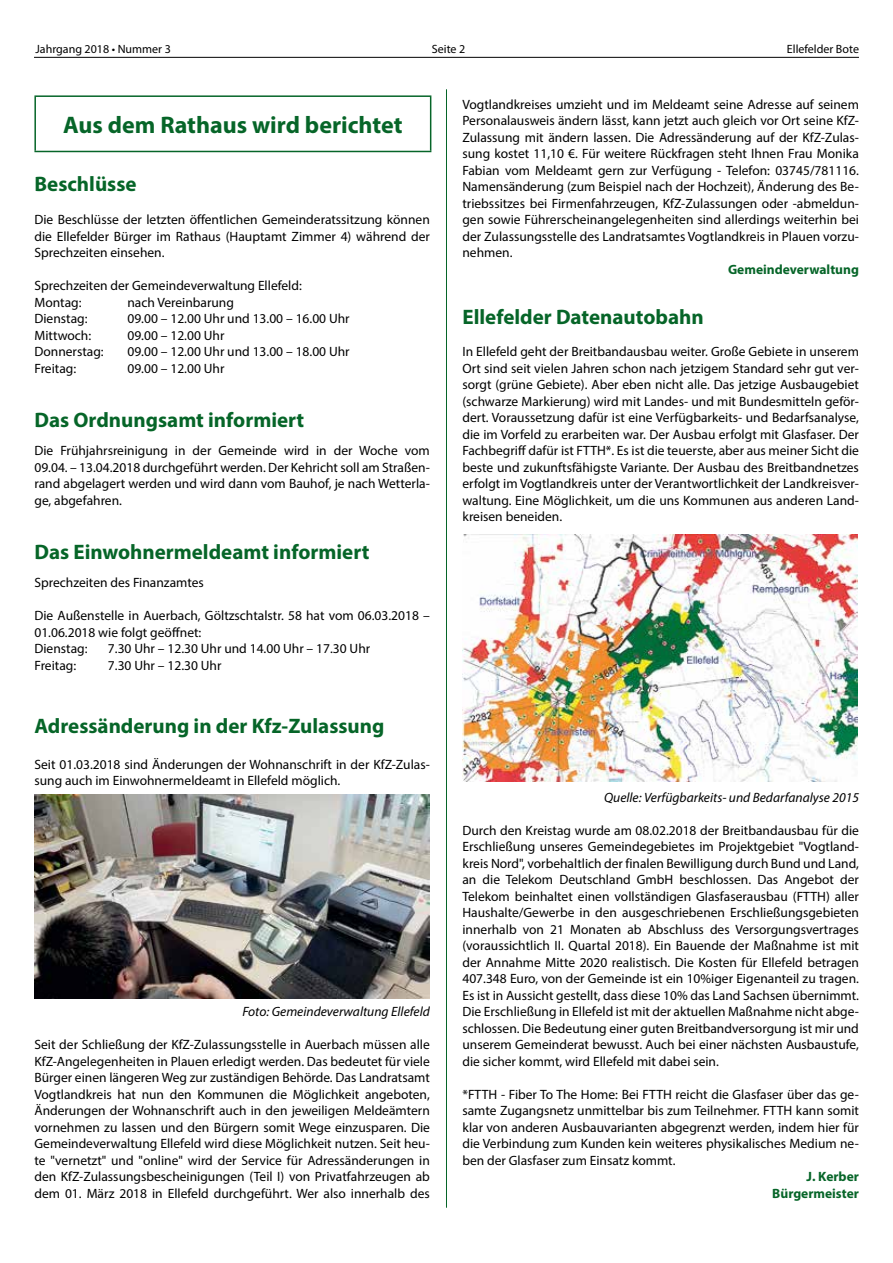
<style>
.page{position:relative;width:893px;height:1263px;background:#fff}
.page>*{position:absolute;margin:0;border:0;box-sizing:border-box;transform-origin:0 0}
.t1{font:700 24px "Myriad Pro";color:#066528}
.t2{font:700 21px "Myriad Pro";color:#066528}
.t3{font:13.5px/16.5px "Myriad Pro";color:#000;text-align:justify}
.t4{font:italic 13.5px "Myriad Pro";color:#000}
.t5{font:700 13.5px/16.5px "Myriad Pro";color:#066528;text-align:right}
.t6{font:12px "Myriad Pro";color:#000}
</style>
<div class="page">
<hr style="left:34px;top:57px;width:825px;height:1px;background:#000">
<hr style="left:446px;top:89px;width:1px;height:1119px;background:#066528">
<img style="left:34px;top:794px;width:396px;height:205px">
<hr style="left:34px;top:95px;width:397px;height:2px;background:#066528">
<hr style="left:34px;top:97px;width:2px;height:54px;background:#066528">
<hr style="left:430px;top:97px;width:1px;height:54px;background:#066528">
<hr style="left:34px;top:151px;width:397px;height:1px;background:#066528">
<img style="left:462px;top:534px;width:396px;height:248px">
<p class="t6" style="left:36px;top:42px;width:137px">Jahrgang 2018 • Nummer 3</p>
<p class="t6" style="left:432px;top:42px;width:35px">Seite 2</p>
<p class="t6" style="left:787px;top:42px;width:74px">Ellefelder Bote</p>
<h1 class="t1" style="left:63px;top:109px;width:341px">Aus dem Rathaus wird berichtet</h1>
<h2 class="t2" style="left:34px;top:171px;width:104px">Beschlüsse</h2>
<p class="t3" style="left:34px;top:211px;width:397px">Die Beschlüsse der letzten öffentlichen Gemeinderatssitzung können die Ellefelder Bürger im Rathaus (Hauptamt Zimmer 4) während der Sprechzeiten einsehen.</p>
<p class="t3" style="left:34px;top:277px;width:269px">Sprechzeiten der Gemeindeverwaltung Ellefeld:<br>Montag:</p>
<p class="t3" style="left:127px;top:294px;width:108px">nach Vereinbarung</p>
<p class="t3" style="left:34px;top:310px;width:55px">Dienstag:</p>
<p class="t3" style="left:127px;top:310px;width:224px">09.00 – 12.00 Uhr und 13.00 – 16.00 Uhr</p>
<p class="t3" style="left:34px;top:327px;width:58px">Mittwoch:</p>
<p class="t3" style="left:127px;top:327px;width:98px">09.00 – 12.00 Uhr</p>
<p class="t3" style="left:34px;top:343px;width:71px">Donnerstag:</p>
<p class="t3" style="left:127px;top:343px;width:224px">09.00 – 12.00 Uhr und 13.00 – 18.00 Uhr</p>
<p class="t3" style="left:34px;top:360px;width:43px">Freitag:</p>
<p class="t3" style="left:127px;top:360px;width:98px">09.00 – 12.00 Uhr</p>
<h2 class="t2" style="left:34px;top:406px;width:271px">Das Ordnungsamt informiert</h2>
<p class="t3" style="left:34px;top:442px;width:397px">Die Frühjahrsreinigung in der Gemeinde wird in der Woche vom 09.04. – 13.04.2018 durchgeführt werden. Der Kehricht soll am Straßen&shy;rand abgelagert werden und wird dann vom Bauhof, je nach Wetterla&shy;ge, abgefahren.</p>
<h2 class="t2" style="left:34px;top:538px;width:336px">Das Einwohnermeldeamt informiert</h2>
<p class="t3" style="left:34px;top:574px;width:171px">Sprechzeiten des Finanzamtes</p>
<p class="t3" style="left:34px;top:607px;width:397px;text-align:left">Die Außenstelle in Auerbach, Göltzschtalstr. 58 hat vom 06.03.2018 –<br>01.06.2018 wie folgt geöffnet:<br>Dienstag:</p>
<p class="t3" style="left:108px;top:640px;width:264px">7.30 Uhr – 12.30 Uhr und 14.00 Uhr – 17.30 Uhr</p>
<p class="t3" style="left:34px;top:657px;width:43px">Freitag:</p>
<p class="t3" style="left:108px;top:657px;width:115px">7.30 Uhr – 12.30 Uhr</p>
<h2 class="t2" style="left:34px;top:712px;width:351px">Adressänderung in der Kfz-Zulassung</h2>
<p class="t3" style="left:34px;top:756px;width:397px">Seit 01.03.2018 sind Änderungen der Wohnanschrift in der KfZ-Zulas&shy;sung auch im Einwohnermeldeamt in Ellefeld möglich.</p>
<p class="t4" style="left:242px;top:1003px;width:189px">Foto: Gemeindeverwaltung Ellefeld</p>
<p class="t3" style="left:34px;top:1036px;width:397px">Seit der Schließung der KfZ-Zulassungsstelle in Auerbach müssen alle KfZ-Angelegenheiten in Plauen erledigt werden. Das bedeutet für viele Bürger einen längeren Weg zur zuständigen Behörde. Das Landratsamt Vogtlandkreis hat nun den Kommunen die Möglichkeit angeboten, Änderungen der Wohnanschrift auch in den jeweiligen Meldeämtern vornehmen zu lassen und den Bürgern somit Wege einzusparen. Die Gemeindeverwaltung Ellefeld wird diese Möglichkeit nutzen. Seit heu&shy;te "vernetzt" und "online" wird der Service für Adressänderungen in den KfZ-Zulassungsbescheinigungen (Teil I) von Privatfahrzeugen ab dem 01. März 2018 in Ellefeld durchgeführt. Wer also innerhalb des</p>
<p class="t3" style="left:462px;top:96px;width:398px">Vogtlandkreises umzieht und im Meldeamt seine Adresse auf seinem Personalausweis ändern lässt, kann jetzt auch gleich vor Ort seine KfZ-Zulassung mit ändern lassen. Die Adressänderung auf der KfZ-Zulas&shy;sung kostet 11,10 €. Für weitere Rückfragen steht Ihnen Frau Monika Fabian vom Meldeamt gern zur Verfügung - Telefon: 03745/781116.<br>Namensänderung (zum Beispiel nach der Hochzeit), Änderung des Be&shy;triebssitzes bei Firmenfahrzeugen, KfZ-Zulassungen oder -abmeldun&shy;gen sowie Führerscheinangelegenheiten sind allerdings weiterhin bei der Zulassungsstelle des Landratsamtes Vogtlandkreis in Plauen vorzu&shy;nehmen.</p>
<p class="t5" style="left:728px;top:260px;width:132px">Gemeindeverwaltung</p>
<h2 class="t2" style="left:462px;top:303px;width:243px">Ellefelder Datenautobahn</h2>
<p class="t3" style="left:462px;top:343px;width:398px">In Ellefeld geht der Breitbandausbau weiter. Große Gebiete in unserem Ort sind seit vielen Jahren schon nach jetzigem Standard sehr gut ver&shy;sorgt (grüne Gebiete). Aber eben nicht alle. Das jetzige Ausbaugebiet (schwarze Markierung) wird mit Landes- und mit Bundesmitteln geför&shy;dert. Voraussetzung dafür ist eine Verfügbarkeits- und Bedarfsanalyse, die im Vorfeld zu erarbeiten war. Der Ausbau erfolgt mit Glasfaser. Der Fachbegriff dafür ist FTTH*. Es ist die teuerste, aber aus meiner Sicht die beste und zukunftsfähigste Variante. Der Ausbau des Breitbandnetzes erfolgt im Vogtlandkreis unter der Verantwortlichkeit der Landkreisver&shy;waltung. Eine Möglichkeit, um die uns Kommunen aus anderen Land&shy;kreisen beneiden.</p>
<p class="t4" style="left:604px;top:789px;width:256px">Quelle: Verfügbarkeits- und Bedarfanalyse 2015</p>
<p class="t3" style="left:462px;top:822px;width:398px">Durch den Kreistag wurde am 08.02.2018 der Breitbandausbau für die Erschließung unseres Gemeindegebietes im Projektgebiet "Vogtland&shy;kreis Nord", vorbehaltlich der finalen Bewilligung durch Bund und Land, an die Telekom Deutschland GmbH beschlossen. Das Angebot der Telekom beinhaltet einen vollständigen Glasfaserausbau (FTTH) aller Haushalte/Gewerbe in den ausgeschriebenen Erschließungsgebieten innerhalb von 21 Monaten ab Abschluss des Versorgungsvertrages (voraussichtlich II. Quartal 2018). Ein Bauende der Maßnahme ist mit der Annahme Mitte 2020 realistisch. Die Kosten für Ellefeld betragen 407.348 Euro, von der Gemeinde ist ein 10%iger Eigenanteil zu tragen.<br>Es ist in Aussicht gestellt, dass diese 10% das Land Sachsen übernimmt.<br>Die Erschließung in Ellefeld ist mit der aktuellen Maßnahme nicht abge&shy;schlossen. Die Bedeutung einer guten Breitbandversorgung ist mir und unserem Gemeinderat bewusst. Auch bei einer nächsten Ausbaustufe, die sicher kommt, wird Ellefeld mit dabei sein.</p>
<p class="t3" style="left:462px;top:1085px;width:398px">*FTTH - Fiber To The Home: Bei FTTH reicht die Glasfaser über das ge&shy;samte Zugangsnetz unmittelbar bis zum Teilnehmer. FTTH kann somit klar von anderen Ausbauvarianten abgegrenzt werden, indem hier für die Verbindung zum Kunden kein weiteres physikalisches Medium ne&shy;ben der Glasfaser zum Einsatz kommt.</p>
<p class="t5" style="left:772px;top:1168px;width:88px">J. Kerber<br>Bürgermeister</p>
</div>
